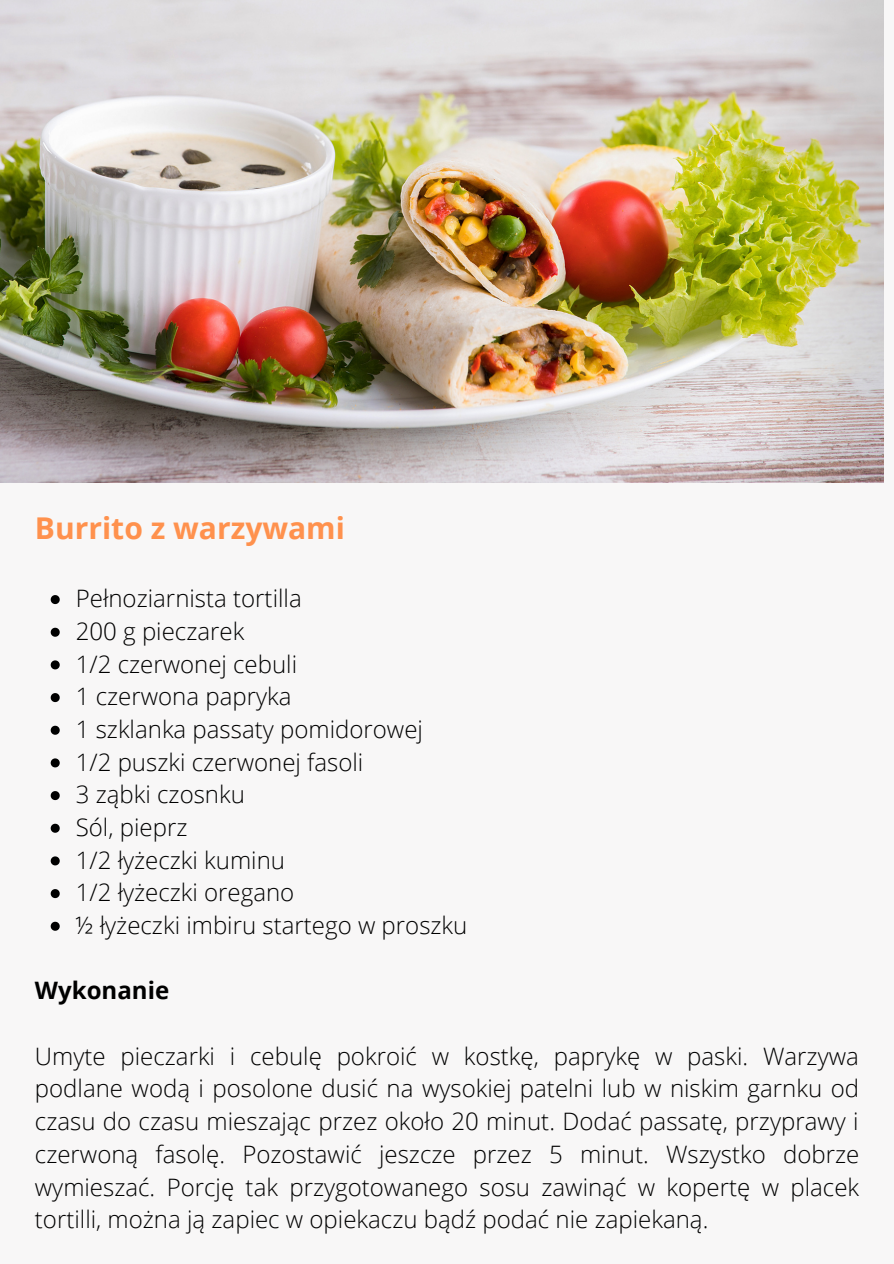
<style>
.page{position:relative;width:894px;height:1264px;background:#fff}
.page>*{position:absolute;margin:0;border:0;box-sizing:border-box;transform-origin:0 0}
.t1{font:700 30px "Open Sans";color:#ff914d}
.t2{font:300 24px/32.7px "Open Sans";color:#000}
.t3{font:700 24px "Open Sans";color:#000}
</style>
<div class="page">
<div style="left:0;top:0;width:893px;height:1263px;background:#f8f7f7"></div>
<svg style="left:51px;top:595px;width:9px;height:9px"></svg>
<svg style="left:51px;top:627px;width:9px;height:9px"></svg>
<svg style="left:51px;top:660px;width:9px;height:9px"></svg>
<svg style="left:51px;top:693px;width:9px;height:9px"></svg>
<svg style="left:51px;top:725px;width:9px;height:9px"></svg>
<svg style="left:51px;top:758px;width:9px;height:9px"></svg>
<svg style="left:51px;top:791px;width:9px;height:9px"></svg>
<svg style="left:51px;top:823px;width:9px;height:9px"></svg>
<svg style="left:51px;top:856px;width:9px;height:9px"></svg>
<svg style="left:51px;top:889px;width:9px;height:9px"></svg>
<svg style="left:51px;top:921px;width:9px;height:9px"></svg>
<img style="left:0;top:0;width:882px;height:482px">
<p class="t1" style="left:35px;top:506px;width:311px">Burrito z warzywami</p>
<p class="t2" style="left:76px;top:582px;width:393px">Pełnoziarnista tortilla<br>200 g pieczarek<br>1/2 czerwonej cebuli<br>1 czerwona papryka<br>1 szklanka passaty pomidorowej<br>1/2 puszki czerwonej fasoli<br>3 ząbki czosnku<br>Sól, pieprz<br>1/2 łyżeczki kuminu<br>1/2 łyżeczki oregano<br>½ łyżeczki imbiru startego w proszku</p>
<p class="t3" style="left:35px;top:973px;width:136px">Wykonanie</p>
<p class="t2" style="left:35px;top:1039px;width:825px;text-align:justify">Umyte pieczarki i cebulę pokroić w kostkę, paprykę w paski. Warzywa podlane wodą i posolone dusić na wysokiej patelni lub w niskim garnku od czasu do czasu mieszając przez około 20 minut. Dodać passatę, przyprawy i czerwoną fasolę. Pozostawić jeszcze przez 5 minut. Wszystko dobrze wymieszać. Porcję tak przygotowanego sosu zawinąć w kopertę w placek tortilli, można ją zapiec w opiekaczu bądź podać nie zapiekaną.</p>
</div>
